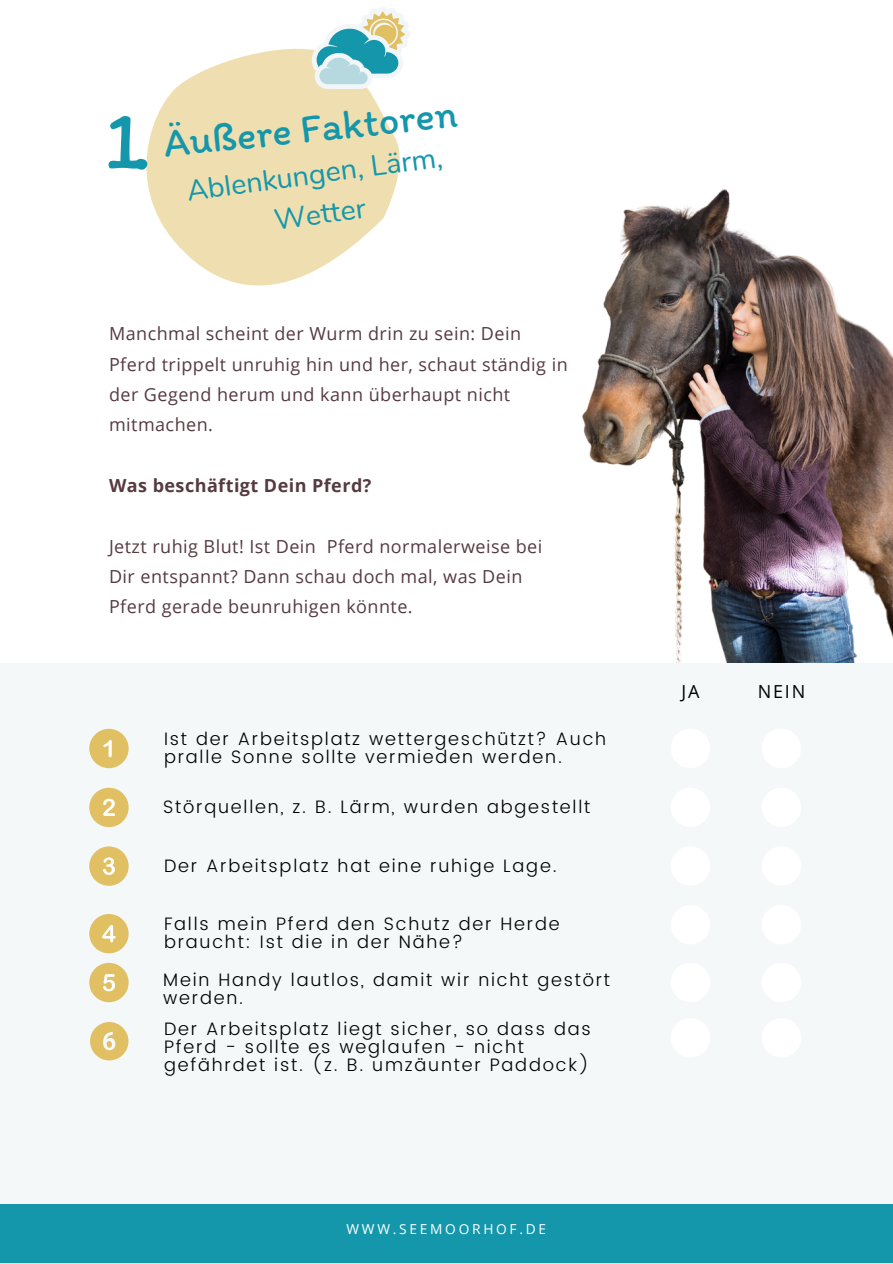
<style>
.page{position:relative;width:893px;height:1264px;background:#fff}
.page>*{position:absolute;margin:0;border:0;box-sizing:border-box;transform-origin:0 0}
.t1{font:83.7px "Itim";color:#1597ab}
.t2{font:40.65px "Itim";color:#1597ab}
.t3{font:28.8px/40.3px "Nunito";color:#1597ab;text-align:center}
.t4{font:300 18px/18px "Poppins";letter-spacing:.1em;color:#000}
.t5{font:18px/30.3px "Open Sans";letter-spacing:.025em;color:#563a41}
.t6{font:700 18px "Open Sans";letter-spacing:.025em;color:#563a41}
.t7{font:18px "Open Sans";letter-spacing:.1em;color:#000}
.t8{font:13.65px "Open Sans";letter-spacing:.2em;color:#fff}
</style>
<div class="page">
<div style="left:0;top:1195px;width:892px;height:67px;background:#1597ab"></div>
<img style="left:582px;top:189px;width:310px;height:474px">
<div style="left:0;top:663px;width:892px;height:540px;background:#f4f8f9"></div>
<div style="left:89px;top:728px;width:40px;height:40px;background:#e1c063;border-radius:50%"></div>
<svg style="left:103px;top:740px;width:9px;height:17px"></svg>
<div style="left:89px;top:787px;width:40px;height:40px;background:#e1c063;border-radius:50%"></div>
<svg style="left:103px;top:798px;width:12px;height:18px"></svg>
<div style="left:89px;top:846px;width:40px;height:39px;background:#e1c063;border-radius:50%"></div>
<svg style="left:103px;top:857px;width:12px;height:17px"></svg>
<div style="left:89px;top:914px;width:40px;height:39px;background:#e1c063;border-radius:50%"></div>
<svg style="left:102px;top:925px;width:14px;height:17px"></svg>
<div style="left:89px;top:962px;width:40px;height:40px;background:#e1c063;border-radius:50%"></div>
<svg style="left:103px;top:974px;width:12px;height:17px"></svg>
<svg style="left:671px;top:729px;width:39px;height:39px"></svg>
<svg style="left:762px;top:729px;width:39px;height:39px"></svg>
<svg style="left:671px;top:788px;width:39px;height:39px"></svg>
<svg style="left:762px;top:788px;width:39px;height:39px"></svg>
<svg style="left:671px;top:847px;width:39px;height:38px"></svg>
<svg style="left:762px;top:847px;width:39px;height:38px"></svg>
<svg style="left:671px;top:963px;width:39px;height:39px"></svg>
<svg style="left:762px;top:963px;width:39px;height:39px"></svg>
<svg style="left:671px;top:1019px;width:39px;height:38px"></svg>
<svg style="left:762px;top:1019px;width:39px;height:38px"></svg>
<svg style="left:146px;top:48px;width:254px;height:237px;fill:#efdfb0"></svg>
<svg style="left:312px;top:7px;width:98px;height:82px"></svg>
<svg style="left:671px;top:906px;width:39px;height:38px"></svg>
<svg style="left:762px;top:906px;width:39px;height:38px"></svg>
<svg style="left:90px;top:1022px;width:38px;height:38px"></svg>
<h1 class="t1" style="left:104px;top:89px;width:49px">1.</h1>
<h2 class="t2" style="left:161px;top:119px;width:297px;rotate:-6deg">Äußere Faktoren</h2>
<h3 class="t3" style="left:184px;top:172px;width:259px;rotate:-8deg">Ablenkungen, Lärm,<br>Wetter</h3>
<p class="t5" style="left:109px;top:318px;width:460px">Manchmal scheint der Wurm drin zu sein: Dein Pferd trippelt unruhig hin und her, schaut ständig in der Gegend herum und kann überhaupt nicht mitmachen.</p>
<p class="t6" style="left:109px;top:473px;width:264px">Was beschäftigt Dein Pferd?</p>
<p class="t5" style="left:109px;top:530px;width:435px">Jetzt ruhig Blut! Ist Dein Pferd normalerweise bei<br>Dir entspannt? Dann schau doch mal, was Dein<br>Pferd gerade beunruhigen könnte.</p>
<p class="t4" style="left:164px;top:730px;width:443px">Ist der Arbeitsplatz wettergeschützt? Auch pralle Sonne sollte vermieden werden.</p>
<p class="t4" style="left:163px;top:798px;width:428px">Störquellen, z. B. Lärm, wurden abgestellt</p>
<p class="t4" style="left:164px;top:856px;width:394px">Der Arbeitsplatz hat eine ruhige Lage.</p>
<p class="t4" style="left:164px;top:915px;width:397px">Falls mein Pferd den Schutz der Herde braucht: Ist die in der Nähe?</p>
<p class="t4" style="left:163px;top:970px;width:448px">Mein Handy lautlos, damit wir nicht gestört werden.</p>
<p class="t4" style="left:164px;top:1019px;width:428px">Der Arbeitsplatz liegt sicher, so dass das<br>Pferd - sollte es weglaufen - nicht gefährdet ist. (z. B. umzäunter Paddock)</p>
<p class="t8" style="left:346px;top:1219px;width:201px">WWW.SEEMOORHOF.DE</p>
<p class="t7" style="left:681px;top:679px;width:19px">JA</p>
<p class="t7" style="left:757px;top:679px;width:49px">NEIN</p>
</div>
